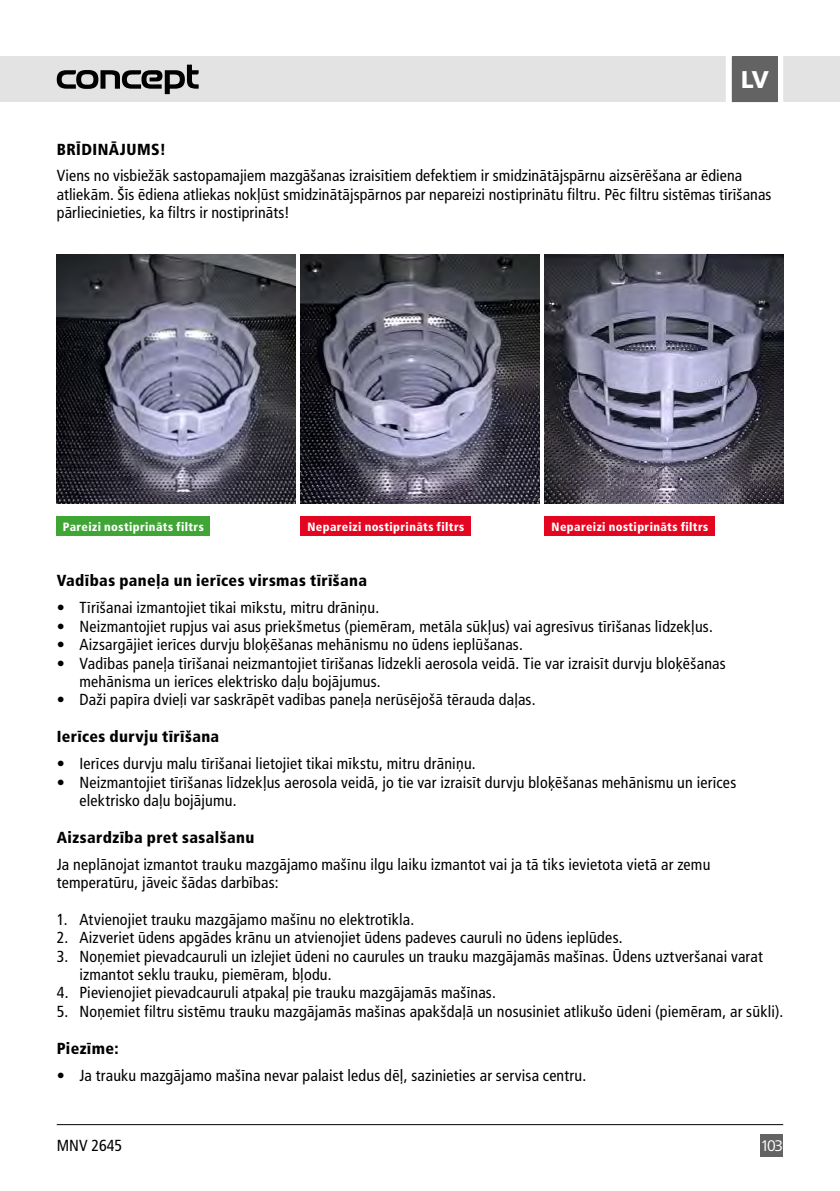
<style>
.page{position:relative;width:840px;height:1191px;background:#fff}
.page>*{position:absolute;margin:0;border:0;box-sizing:border-box;transform-origin:0 0}
.t1{font:700 24px "Avenir Next";color:#fff}
.t2{font:condensed 16px/18.4px "Frutiger CE";letter-spacing:.01em;color:#000}
.t3{font:900 condensed 16px "Frutiger CE";letter-spacing:.025em;color:#000}
.t4{font:16px "Frutiger Next LTW1 G";color:#fff}
.t5{font:900 condensed 12px "Frutiger CE";letter-spacing:.035em;color:#fff}
</style>
<div class="page">
<div style="left:0;top:57px;width:839px;height:45px;background:#e3e3e3"></div>
<div style="left:760px;top:1134px;width:22px;height:23px;background:#646363"></div>
<hr style="left:57px;top:1124px;width:725px;height:1px;background:#000">
<svg style="left:57px;top:65px;width:141px;height:29px"></svg>
<svg style="left:722px;top:56px;width:63px;height:47px"></svg>
<div style="left:731px;top:57px;width:45px;height:45px;background:#646363"></div>
<img style="left:57px;top:254px;width:238px;height:249px">
<img style="left:300px;top:254px;width:239px;height:249px">
<img style="left:544px;top:254px;width:238px;height:249px">
<div style="left:57px;top:516px;width:153px;height:20px;background:#3fa535"></div>
<div style="left:300px;top:516px;width:171px;height:20px;background:#e40521"></div>
<div style="left:544px;top:516px;width:170px;height:20px;background:#e40521"></div>
<h1 class="t1" style="left:737px;top:59px;width:33px">CZ</h1>
<h1 class="t1" style="left:740px;top:59px;width:29px">LV</h1>
<p class="t3" style="left:57px;top:140px;width:111px">BRĪDINĀJUMS!</p>
<p class="t2" style="left:57px;top:167px;width:715px">Viens no visbiežāk sastopamajiem mazgāšanas izraisītiem defektiem ir smidzinātājspārnu aizsērēšana ar ēdiena atliekām. Šīs ēdiena atliekas nokļūst smidzinātājspārnos par nepareizi nostiprinātu filtru. Pēc filtru sistēmas tīrīšanas pārliecinieties, ka filtrs ir nostiprināts!</p>
<p class="t5" style="left:63px;top:519px;width:142px">Pareizi nostiprināts filtrs</p>
<p class="t5" style="left:307px;top:519px;width:158px">Nepareizi nostiprināts filtrs</p>
<p class="t5" style="left:551px;top:519px;width:158px">Nepareizi nostiprināts filtrs</p>
<p class="t3" style="left:57px;top:572px;width:312px">Vadības paneļa un ierīces virsmas tīrīšana</p>
<p class="t2" style="left:57px;top:599px;width:324px">• Tīrīšanai izmantojiet tikai mīkstu, mitru drāniņu.</p>
<p class="t2" style="left:57px;top:617px;width:657px">• Neizmantojiet rupjus vai asus priekšmetus (piemēram, metāla sūkļus) vai agresīvus tīrīšanas līdzekļus.</p>
<p class="t2" style="left:57px;top:635px;width:467px">• Aizsargājiet ierīces durvju bloķēšanas mehānismu no ūdens ieplūšanas.</p>
<p class="t2" style="left:79px;top:654px;width:647px;text-indent:-23px">• Vadības paneļa tīrīšanai neizmantojiet tīrīšanas līdzekli aerosola veidā. Tie var izraisīt durvju bloķēšanas mehānisma un ierīces elektrisko daļu bojājumus.</p>
<p class="t2" style="left:57px;top:691px;width:480px">• Daži papīra dvieļi var saskrāpēt vadības paneļa nerūsējošā tērauda daļas.</p>
<p class="t3" style="left:57px;top:727px;width:164px">Ierīces durvju tīrīšana</p>
<p class="t2" style="left:57px;top:754px;width:420px">• Ierīces durvju malu tīrīšanai lietojiet tikai mīkstu, mitru drāniņu.</p>
<p class="t2" style="left:79px;top:773px;width:658px;text-indent:-23px">• Neizmantojiet tīrīšanas līdzekļus aerosola veidā, jo tie var izraisīt durvju bloķēšanas mehānismu un ierīces elektrisko daļu bojājumu.</p>
<p class="t3" style="left:57px;top:828px;width:199px">Aizsardzība pret sasalšanu</p>
<p class="t2" style="left:57px;top:855px;width:654px">Ja neplānojat izmantot trauku mazgājamo mašīnu ilgu laiku izmantot vai ja tā tiks ievietota vietā ar zemu temperatūru, jāveic šādas darbības:</p>
<p class="t2" style="left:57px;top:910px;width:359px">1. Atvienojiet trauku mazgājamo mašīnu no elektrotīkla.</p>
<p class="t2" style="left:57px;top:928px;width:567px">2. Aizveriet ūdens apgādes krānu un atvienojiet ūdens padeves cauruli no ūdens ieplūdes.</p>
<p class="t2" style="left:79px;top:947px;width:684px;text-indent:-23px">3. Noņemiet pievadcauruli un izlejiet ūdeni no caurules un trauku mazgājamās mašīnas. Ūdens uztveršanai varat izmantot seklu trauku, piemēram, bļodu.</p>
<p class="t2" style="left:57px;top:984px;width:440px">4. Pievienojiet pievadcauruli atpakaļ pie trauku mazgājamās mašīnas.</p>
<p class="t2" style="left:57px;top:1002px;width:727px">5. Noņemiet filtru sistēmu trauku mazgājamās mašīnas apakšdaļā un nosusiniet atlikušo ūdeni (piemēram, ar sūkli).</p>
<p class="t3" style="left:57px;top:1039px;width:63px">Piezīme:</p>
<p class="t2" style="left:57px;top:1066px;width:530px">• Ja trauku mazgājamo mašīna nevar palaist ledus dēļ, sazinieties ar servisa centru.</p>
<p class="t2" style="left:57px;top:1136px;width:67px">MNV 2645</p>
<p class="t4" style="left:760px;top:1137px;width:24px">103</p>
</div>
